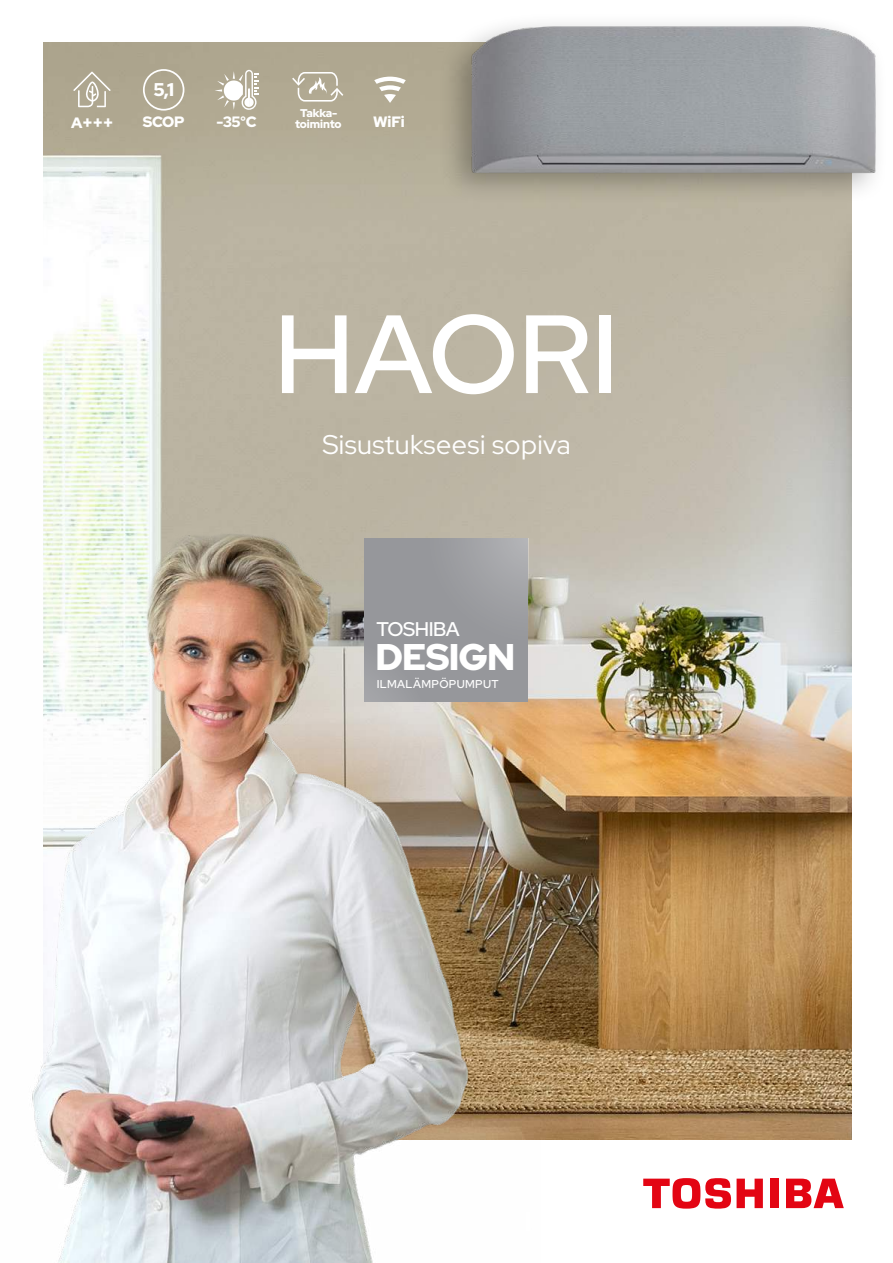
<style>
.page{position:relative;width:893px;height:1263px;background:#fff}
.page>*{position:absolute;margin:0;border:0;box-sizing:border-box;transform-origin:0 0}
.t1{font:500 111px "Red Hat Display";color:#fff}
.t2{font:900 37.05px "Red Hat Display";letter-spacing:-.025em;color:#fff}
.t3{font:27px "Red Hat Display";letter-spacing:.015em;color:#fff}
.t4{font:500 19.8px "Red Hat Display";letter-spacing:-.025em;color:#fff}
.t5{font:900 18.45px "Red Hat Display";color:#fff}
.t6{font:900 18px "Red Hat Display";color:#fff}
.t7{font:900 15px "Red Hat Display";letter-spacing:-.025em;color:#fff}
.t8{font:600 11.4px "Red Hat Display";letter-spacing:.03em;color:#fff}
.t9{font:900 11.25px "Red Hat Display";letter-spacing:-.005em;color:#fff}
.s1{font-size:15px}
</style>
<div class="page">
<img style="left:44px;top:43px;width:808px;height:1096px">
<img style="left:32px;top:410px;width:508px;height:853px">
<div style="left:438px;top:12px;width:451px;height:192px;background:#000;opacity:.28"></div>
<img style="left:449px;top:12px;width:440px;height:192px">
<div style="left:770px;top:1178px;width:9px;height:30px;background:#e30513"></div>
<svg style="left:737px;top:1178px;width:26px;height:30px"></svg>
<svg style="left:786px;top:1178px;width:58px;height:30px"></svg>
<svg style="left:643px;top:1178px;width:88px;height:31px"></svg>
<svg style="left:292px;top:71px;width:51px;height:31px"></svg>
<svg style="left:374px;top:77px;width:32px;height:26px"></svg>
<div style="left:143px;top:69px;width:41px;height:42px;border:2px solid #fff;border-radius:50%"></div>
<svg style="left:73px;top:72px;width:38px;height:35px"></svg>
<svg style="left:215px;top:70px;width:43px;height:40px"></svg>
<svg style="left:365px;top:538px;width:163px;height:164px"></svg>
<p class="t5" style="left:153px;top:82px;width:22px">5,1</p>
<p class="t9" style="left:300px;top:108px;width:39px">Takka-</p>
<p class="t7" style="left:143px;top:116px;width:43px">SCOP</p>
<p class="t9" style="left:295px;top:119px;width:48px">toiminto</p>
<p class="t7" style="left:373px;top:115px;width:33px">WiFi</p>
<p class="t6" style="left:71px;top:115px;width:44px"><span class="s1">A</span>+++</p>
<p class="t7" style="left:217px;top:116px;width:41px">-35°C</p>
<h1 class="t1" style="left:274px;top:313px;width:346px">HAORI</h1>
<p class="t3" style="left:322px;top:435px;width:250px">Sisustukseesi sopiva</p>
<p class="t4" style="left:377px;top:622px;width:85px">TOSHIBA</p>
<h2 class="t2" style="left:376px;top:642px;width:141px">DESIGN</h2>
<p class="t8" style="left:377px;top:677px;width:124px">ILMALÄMPÖPUMPUT</p>
</div>
